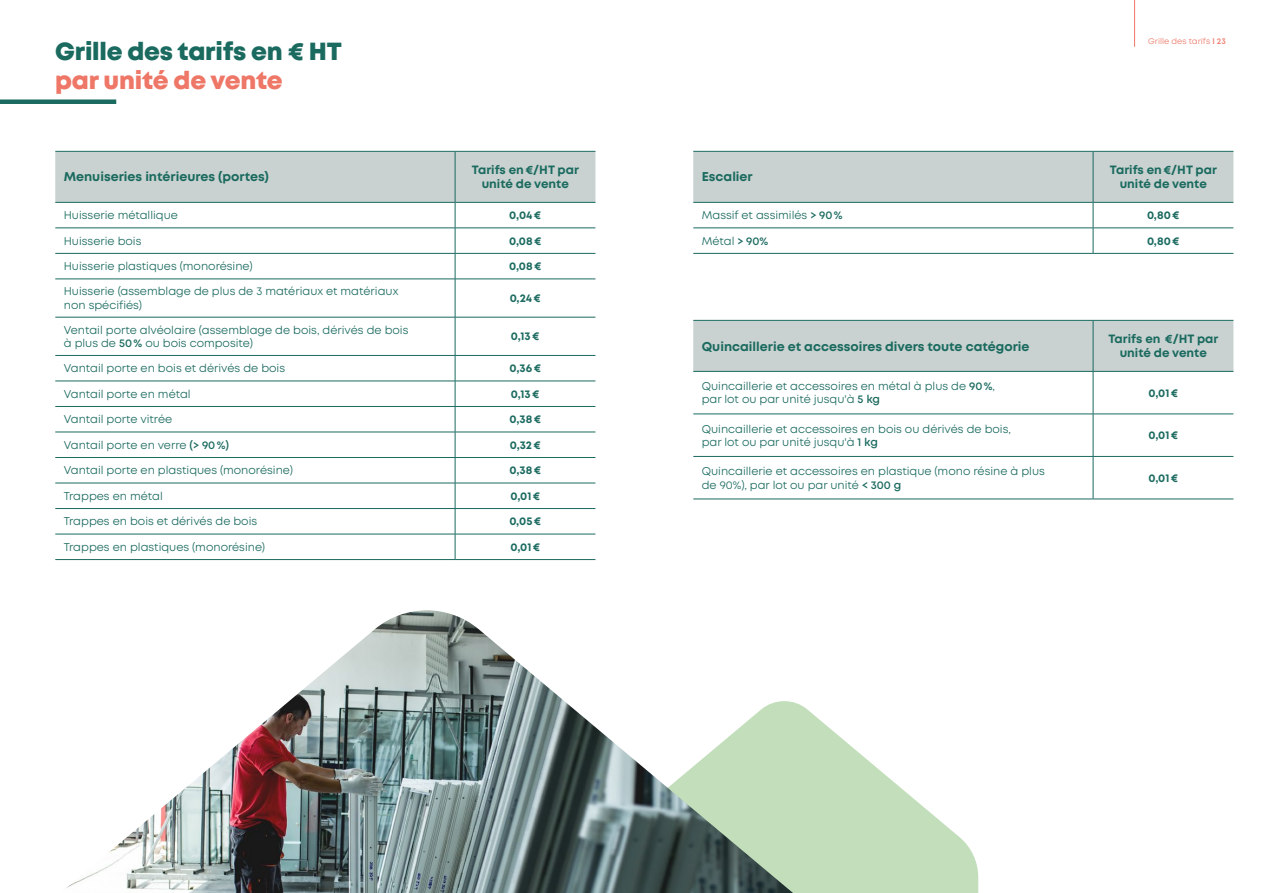
<style>
.page{position:relative;width:1276px;height:893px;background:#fff}
.page>*{position:absolute;margin:0;border:0;box-sizing:border-box;transform-origin:0 0}
.t1{font:800 24.75px "Mont";letter-spacing:-.01em;color:#1a6a5f}
.t2{font:800 24.75px "Mont";letter-spacing:-.01em;color:#ee7767}
.t3{font:700 12.75px "Mont";color:#1a6a5f}
.t4{font:700 12px/14.2px "Mont";color:#1a6a5f;text-align:center}
.t5{font:11.25px/13.5px "Mont";color:#1a6a5f}
.t6{font:700 11.25px "Mont";color:#1a6a5f}
.t7{font:8.25px "Mont";color:#ee7767}
.s1{font-weight:600}
</style>
<div class="page">
<hr style="left:1134px;top:0;width:1px;height:47px;background:#ee7767">
<svg style="left:793px;top:702px;width:185px;height:191px;fill:#c2deba"></svg>
<svg style="left:55px;top:152px;width:540px;height:127px"></svg>
<hr style="left:455px;top:279px;width:1px;height:38px;background:#1a6a5f">
<hr style="left:455px;top:317px;width:1px;height:38px;background:#1a6a5f">
<svg style="left:455px;top:356px;width:1px;height:203px"></svg>
<hr style="left:55px;top:228px;width:400px;height:1px;background:#1a6a5f">
<hr style="left:455px;top:228px;width:140px;height:1px;background:#1a6a5f">
<hr style="left:55px;top:253px;width:400px;height:1px;background:#1a6a5f">
<hr style="left:455px;top:253px;width:140px;height:1px;background:#1a6a5f">
<hr style="left:55px;top:279px;width:400px;height:1px;background:#1a6a5f">
<hr style="left:455px;top:279px;width:140px;height:1px;background:#1a6a5f">
<hr style="left:55px;top:317px;width:400px;height:1px;background:#1a6a5f">
<hr style="left:455px;top:317px;width:140px;height:1px;background:#1a6a5f">
<hr style="left:55px;top:355px;width:400px;height:1px;background:#1a6a5f">
<hr style="left:455px;top:355px;width:140px;height:1px;background:#1a6a5f">
<hr style="left:55px;top:381px;width:400px;height:1px;background:#1a6a5f">
<hr style="left:455px;top:381px;width:140px;height:1px;background:#1a6a5f">
<hr style="left:55px;top:406px;width:400px;height:1px;background:#1a6a5f">
<hr style="left:455px;top:406px;width:140px;height:1px;background:#1a6a5f">
<hr style="left:55px;top:432px;width:400px;height:1px;background:#1a6a5f">
<hr style="left:455px;top:432px;width:140px;height:1px;background:#1a6a5f">
<hr style="left:55px;top:457px;width:400px;height:1px;background:#1a6a5f">
<hr style="left:455px;top:457px;width:140px;height:1px;background:#1a6a5f">
<hr style="left:55px;top:483px;width:400px;height:1px;background:#1a6a5f">
<hr style="left:455px;top:483px;width:140px;height:1px;background:#1a6a5f">
<hr style="left:55px;top:508px;width:400px;height:1px;background:#1a6a5f">
<hr style="left:455px;top:508px;width:140px;height:1px;background:#1a6a5f">
<hr style="left:55px;top:534px;width:400px;height:1px;background:#1a6a5f">
<hr style="left:455px;top:534px;width:140px;height:1px;background:#1a6a5f">
<hr style="left:55px;top:151px;width:400px;height:1px;background:#1a6a5f">
<hr style="left:455px;top:151px;width:140px;height:1px;background:#1a6a5f">
<hr style="left:55px;top:559px;width:400px;height:1px;background:#1a6a5f">
<hr style="left:455px;top:559px;width:140px;height:1px;background:#1a6a5f">
<div style="left:0;top:99px;width:116px;height:5px;background:#1a6a5f"></div>
<img style="left:66px;top:610px;width:727px;height:283px">
<svg style="left:693px;top:152px;width:540px;height:101px"></svg>
<hr style="left:693px;top:228px;width:400px;height:1px;background:#1a6a5f">
<hr style="left:1093px;top:228px;width:140px;height:1px;background:#1a6a5f">
<hr style="left:693px;top:253px;width:400px;height:1px;background:#1a6a5f">
<hr style="left:1093px;top:253px;width:140px;height:1px;background:#1a6a5f">
<hr style="left:693px;top:151px;width:400px;height:1px;background:#1a6a5f">
<hr style="left:1093px;top:151px;width:140px;height:1px;background:#1a6a5f">
<hr style="left:693px;top:202px;width:400px;height:1px;background:#1a6a5f">
<hr style="left:1093px;top:202px;width:140px;height:1px;background:#1a6a5f">
<div style="left:693px;top:321px;width:540px;height:50px;background:#c9d2d0"></div>
<hr style="left:1092px;top:321px;width:1px;height:50px;background:#1a6a5f">
<hr style="left:693px;top:371px;width:400px;height:1px;background:#1a6a5f">
<hr style="left:1093px;top:371px;width:140px;height:1px;background:#1a6a5f">
<hr style="left:1092px;top:372px;width:1px;height:42px;background:#1a6a5f">
<hr style="left:1092px;top:414px;width:1px;height:42px;background:#1a6a5f">
<hr style="left:1092px;top:457px;width:1px;height:42px;background:#1a6a5f">
<hr style="left:693px;top:414px;width:400px;height:1px;background:#1a6a5f">
<hr style="left:1093px;top:414px;width:140px;height:1px;background:#1a6a5f">
<hr style="left:693px;top:456px;width:400px;height:1px;background:#1a6a5f">
<hr style="left:1093px;top:456px;width:140px;height:1px;background:#1a6a5f">
<hr style="left:693px;top:320px;width:400px;height:1px;background:#1a6a5f">
<hr style="left:1093px;top:320px;width:140px;height:1px;background:#1a6a5f">
<hr style="left:693px;top:499px;width:400px;height:1px;background:#1a6a5f">
<hr style="left:1093px;top:499px;width:140px;height:1px;background:#1a6a5f">
<h1 class="t1" style="left:55px;top:36px;width:288px">Grille des tarifs en € HT</h1>
<h1 class="t2" style="left:55px;top:64px;width:229px">par unité de vente</h1>
<p class="t3" style="left:64px;top:169px;width:207px">Menuiseries intérieures (portes)</p>
<p class="t4" style="left:472px;top:163px;width:108px">Tarifs en€/HT par unité de vente</p>
<p class="t5" style="left:64px;top:209px;width:116px">Huisserie métallique</p>
<p class="t6" style="left:509px;top:208px;width:33px">0,04€</p>
<p class="t5" style="left:64px;top:234px;width:79px">Huisserie bois</p>
<p class="t6" style="left:509px;top:233px;width:34px">0,08€</p>
<p class="t5" style="left:64px;top:260px;width:190px">Huisserie plastiques (monorésine)</p>
<p class="t6" style="left:509px;top:259px;width:34px">0,08€</p>
<p class="t5" style="left:64px;top:285px;width:336px">Huisserie (assemblage de plus de 3 matériaux et matériaux non spécifiés)</p>
<p class="t6" style="left:510px;top:291px;width:33px">0,24€</p>
<p class="t5" style="left:64px;top:323px;width:346px">Ventail porte alvéolaire (assemblage de bois, dérivés de bois à plus de <span class="s1">50%</span> ou bois composite)</p>
<p class="t6" style="left:511px;top:329px;width:30px">0,13€</p>
<p class="t5" style="left:64px;top:362px;width:223px">Vantail porte en bois et dérivés de bois</p>
<p class="t6" style="left:509px;top:361px;width:33px">0,36€</p>
<p class="t5" style="left:64px;top:387px;width:128px">Vantail porte en métal</p>
<p class="t6" style="left:511px;top:387px;width:30px">0,13€</p>
<p class="t5" style="left:64px;top:413px;width:110px">Vantail porte vitrée</p>
<p class="t6" style="left:509px;top:412px;width:33px">0,38€</p>
<p class="t5" style="left:64px;top:438px;width:167px">Vantail porte en verre <span class="s1">(&gt; 90%)</span></p>
<p class="t6" style="left:510px;top:438px;width:33px">0,32€</p>
<p class="t5" style="left:64px;top:464px;width:231px">Vantail porte en plastiques (monorésine)</p>
<p class="t6" style="left:509px;top:463px;width:33px">0,38€</p>
<p class="t5" style="left:64px;top:489px;width:100px">Trappes en métal</p>
<p class="t6" style="left:510px;top:489px;width:31px">0,01€</p>
<p class="t5" style="left:64px;top:515px;width:195px">Trappes en bois et dérivés de bois</p>
<p class="t6" style="left:509px;top:514px;width:33px">0,05€</p>
<p class="t5" style="left:64px;top:540px;width:203px">Trappes en plastiques (monorésine)</p>
<p class="t6" style="left:510px;top:540px;width:31px">0,01€</p>
<p class="t7" style="left:1148px;top:36px;width:79px">Grille des tarifs <span class="s1">Ι 23</span></p>
<p class="t3" style="left:702px;top:169px;width:53px">Escalier</p>
<p class="t4" style="left:1110px;top:163px;width:108px">Tarifs en€/HT par unité de vente</p>
<p class="t5" style="left:702px;top:209px;width:142px">Massif et assimilés <span class="s1">&gt; 90%</span></p>
<p class="t6" style="left:1147px;top:208px;width:34px">0,80€</p>
<p class="t5" style="left:702px;top:234px;width:68px">Métal <span class="s1">&gt; 90%</span></p>
<p class="t6" style="left:1147px;top:233px;width:34px">0,80€</p>
<p class="t3" style="left:702px;top:338px;width:329px">Quincaillerie et accessoires divers toute catégorie</p>
<p class="t4" style="left:1108px;top:332px;width:111px">Tarifs en €/HT par unité de vente</p>
<p class="t5" style="left:702px;top:379px;width:295px">Quincaillerie et accessoires en métal à plus de <span class="s1">90%</span>, par lot ou par unité jusqu'à <span class="s1">5 kg</span></p>
<p class="t6" style="left:1148px;top:385px;width:31px">0,01€</p>
<p class="t5" style="left:702px;top:422px;width:311px">Quincaillerie et accessoires en bois ou dérivés de bois, par lot ou par unité jusqu'à <span class="s1">1 kg</span></p>
<p class="t6" style="left:1148px;top:428px;width:31px">0,01€</p>
<p class="t5" style="left:702px;top:464px;width:345px">Quincaillerie et accessoires en plastique (mono résine à plus de 90%), par lot ou par unité <span class="s1">&lt; 300 g</span></p>
<p class="t6" style="left:1148px;top:470px;width:31px">0,01€</p>
</div>
